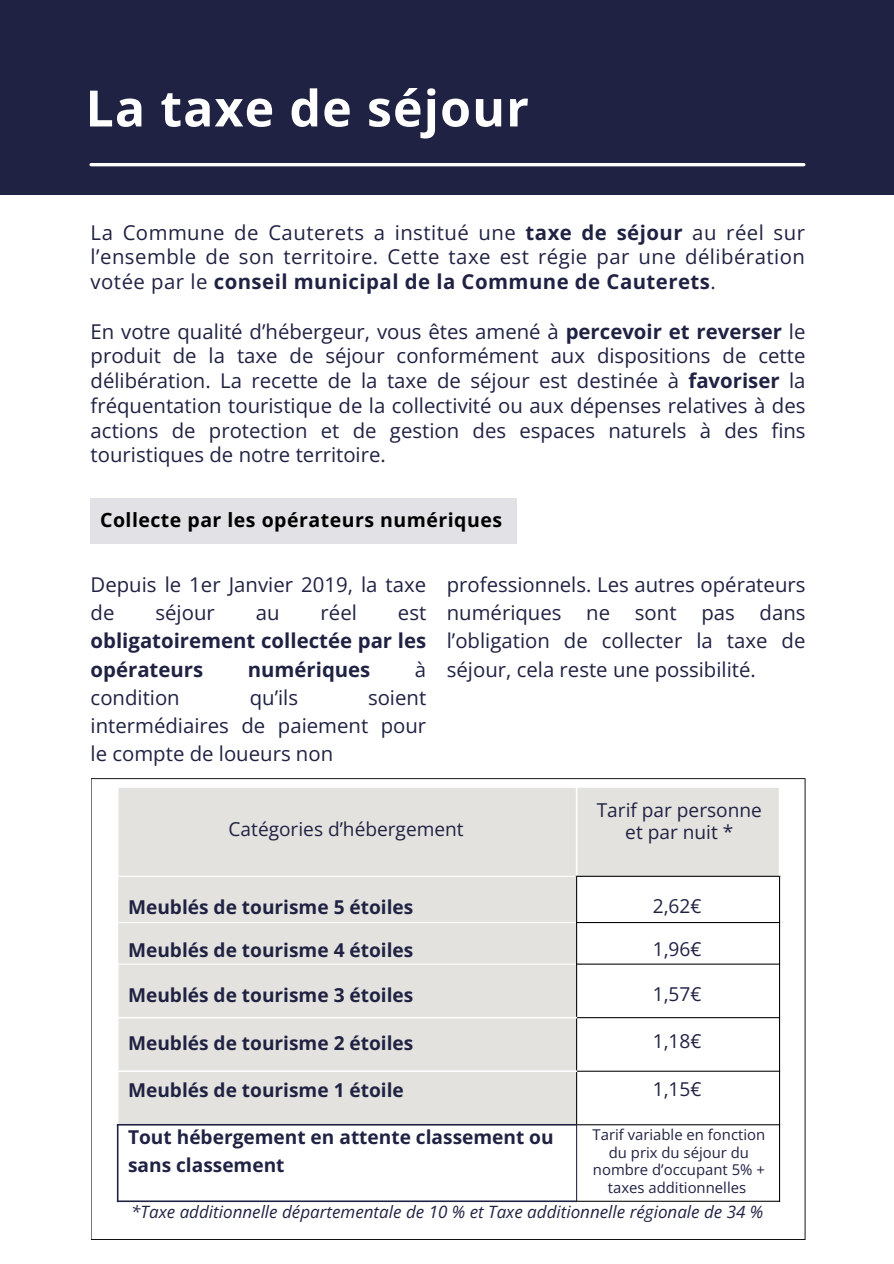
<style>
.page{position:relative;width:894px;height:1264px;background:#fff}
.page>*{position:absolute;margin:0;border:0;box-sizing:border-box;transform-origin:0 0}
.t1{font:700 50.1px "Open Sans";letter-spacing:.02em;color:#fff}
.t2{font:20.4px/24.8px "Open Sans";color:#202243;text-align:justify}
.t3{font:700 20.4px/28.2px "Open Sans";color:#202243;text-align:justify}
.t4{font:700 19.5px "Open Sans";letter-spacing:.025em;color:#000}
.t5{font:700 19.05px/28.2px "Open Sans";color:#202243}
.t6{font:19.05px/22.4px "Open Sans";color:#202243;text-align:center}
.t7{font:italic 16.95px "Open Sans";color:#202243}
.t8{font:14.85px/17.5px "Open Sans";color:#202243;text-align:center}
.s1{font-weight:700}
.s2{font-weight:400}
</style>
<div class="page">
<div style="left:0;top:0;width:893px;height:194px;background:#202243"></div>
<svg style="left:91px;top:778px;width:714px;height:461px"></svg>
<hr style="left:91px;top:163px;width:712px;height:3px;background:#fff">
<div style="left:91px;top:498px;width:426px;height:45px;background:#e2e2e6"></div>
<div style="left:118px;top:787px;width:458px;height:89px;background:#e3e2de"></div>
<div style="left:576px;top:787px;width:203px;height:89px;background:#e3e2de"></div>
<div style="left:118px;top:876px;width:458px;height:46px;background:#e3e2de"></div>
<div style="left:118px;top:922px;width:458px;height:42px;background:#e3e2de"></div>
<div style="left:118px;top:964px;width:458px;height:53px;background:#e3e2de"></div>
<div style="left:118px;top:1017px;width:458px;height:54px;background:#e3e2de"></div>
<div style="left:118px;top:1071px;width:458px;height:53px;background:#e3e2de"></div>
<div style="left:118px;top:1124px;width:458px;height:77px;background:#fff"></div>
<hr style="left:117px;top:786px;width:1px;height:90px;background:#fff">
<hr style="left:117px;top:876px;width:1px;height:87px;background:#fff">
<hr style="left:117px;top:963px;width:1px;height:160px;background:#fff">
<hr style="left:117px;top:1123px;width:1px;height:78px;background:#202243">
<hr style="left:575px;top:786px;width:2px;height:90px;background:#fff">
<hr style="left:576px;top:876px;width:1px;height:247px;background:#000">
<hr style="left:576px;top:1123px;width:1px;height:78px;background:#202243">
<hr style="left:778px;top:786px;width:2px;height:90px;background:#fff">
<hr style="left:778px;top:876px;width:1px;height:325px;background:#000">
<hr style="left:117px;top:786px;width:663px;height:1px;background:#fff">
<hr style="left:117px;top:875px;width:458px;height:1px;background:#fff">
<hr style="left:575px;top:875px;width:205px;height:1px;background:#000">
<hr style="left:117px;top:922px;width:459px;height:1px;background:#fff">
<hr style="left:576px;top:922px;width:203px;height:1px;background:#000">
<hr style="left:117px;top:963px;width:459px;height:1px;background:#fff">
<hr style="left:576px;top:963px;width:203px;height:1px;background:#000">
<hr style="left:117px;top:1016px;width:460px;height:2px;background:#fff">
<hr style="left:577px;top:1017px;width:202px;height:1px;background:#000">
<hr style="left:117px;top:1070px;width:460px;height:1px;background:#fff">
<hr style="left:577px;top:1070px;width:202px;height:1px;background:#000">
<hr style="left:117px;top:1123px;width:460px;height:2px;background:#202243">
<hr style="left:577px;top:1124px;width:202px;height:1px;background:#000">
<hr style="left:117px;top:1200px;width:460px;height:1px;background:#202243">
<hr style="left:577px;top:1200px;width:202px;height:1px;background:#000">
<h1 class="t1" style="left:85px;top:73px;width:445px">La taxe de séjour</h1>
<h3 class="t2" style="left:91px;top:219px;width:715px">La Commune de Cauterets a institué une <span class="s1">taxe de séjour</span> au réel sur l’ensemble de son territoire. Cette taxe est régie par une délibération votée par le <span class="s1">conseil municipal de la Commune de Cauterets</span>.</h3>
<h3 class="t2" style="left:91px;top:318px;width:716px">En votre qualité d’hébergeur, vous êtes amené à <span class="s1">percevoir et reverser</span> le produit de la taxe de séjour conformément aux dispositions de cette délibération. La recette de la taxe de séjour est destinée à <span class="s1">favoriser</span> la fréquentation touristique de la collectivité ou aux dépenses relatives à des actions de protection et de gestion des espaces naturels à des fins touristiques de notre territoire.</h3>
<h3 class="t4" style="left:100px;top:506px;width:403px">Collecte par les opérateurs numériques</h3>
<h2 class="t2" style="left:91px;top:570px;width:337px;line-height:28.2px">Depuis le 1er Janvier 2019, la taxe de</h2>
<h2 class="t2" style="left:155px;top:600px;width:61px">séjour</h2>
<h2 class="t2" style="left:256px;top:600px;width:25px">au</h2>
<h2 class="t2" style="left:320px;top:600px;width:38px">réel</h2>
<h2 class="t3" style="left:91px;top:598px;width:337px;text-indent:307px"><span class="s2">est </span>obligatoirement collectée par les opérateurs</h2>
<h2 class="t3" style="left:248px;top:654px;width:124px">numériques</h2>
<h2 class="t2" style="left:415px;top:656px;width:13px">à</h2>
<h2 class="t2" style="left:91px;top:684px;width:91px">condition</h2>
<h2 class="t2" style="left:250px;top:684px;width:50px">qu’ils</h2>
<h2 class="t2" style="left:91px;top:682px;width:337px;line-height:28.2px;text-indent:277px">soient intermédiaires de paiement pour le compte de loueurs non</h2>
<h3 class="t2" style="left:446px;top:570px;width:360px;line-height:28.2px">professionnels. Les autres opérateurs numériques ne sont pas dans l’obligation de collecter la taxe de séjour, cela reste une possibilité.</h3>
<p class="t6" style="left:228px;top:817px;width:236px">Catégories d’hébergement</p>
<h2 class="t6" style="left:596px;top:798px;width:167px">Tarif par personne et par nuit *</h2>
<h3 class="t5" style="left:128px;top:892px;width:287px">Meublés de tourisme 5 étoiles</h3>
<h3 class="t5" style="left:128px;top:935px;width:287px">Meublés de tourisme 4 étoiles</h3>
<h3 class="t5" style="left:128px;top:980px;width:287px">Meublés de tourisme 3 étoiles</h3>
<h3 class="t5" style="left:128px;top:1028px;width:287px">Meublés de tourisme 2 étoiles</h3>
<h3 class="t5" style="left:128px;top:1075px;width:277px">Meublés de tourisme 1 étoile</h3>
<h3 class="t5" style="left:128px;top:1122px;width:427px">Tout hébergement en attente classement ou sans classement</h3>
<h3 class="t6" style="left:652px;top:894px;width:50px">2,62€</h3>
<h3 class="t6" style="left:652px;top:937px;width:50px">1,96€</h3>
<h3 class="t6" style="left:652px;top:982px;width:50px">1,57€</h3>
<h3 class="t6" style="left:652px;top:1029px;width:50px">1,18€</h3>
<h3 class="t6" style="left:652px;top:1077px;width:50px">1,15€</h3>
<h3 class="t8" style="left:592px;top:1125px;width:174px">Tarif variable en fonction du prix du séjour du nombre d’occupant 5% + taxes additionnelles</h3>
<p class="t7" style="left:131px;top:1199px;width:633px">*Taxe additionnelle départementale de 10 % et Taxe additionnelle régionale de 34 %</p>
</div>
